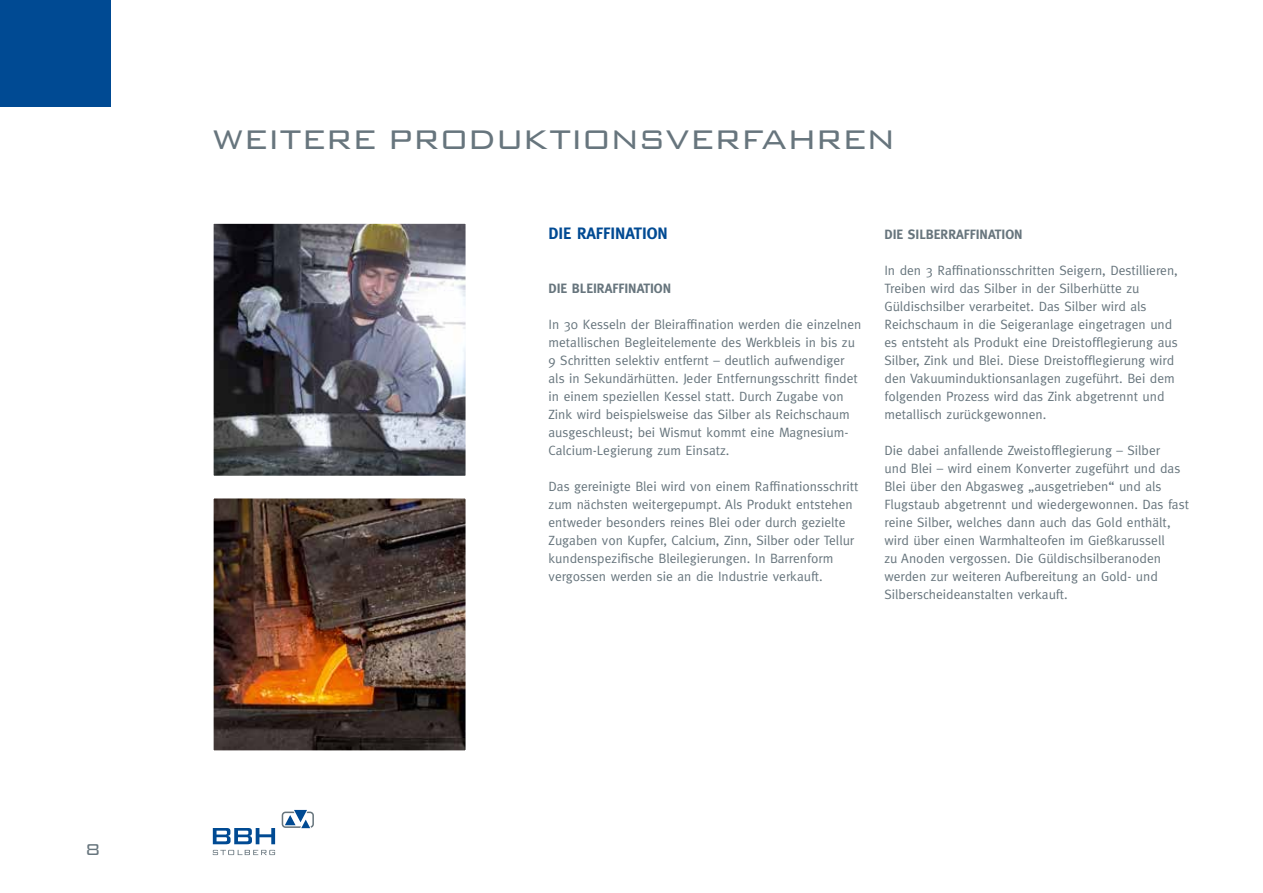
<style>
.page{position:relative;width:1263px;height:893px;background:#fff}
.page>*{position:absolute;margin:0;border:0;box-sizing:border-box;transform-origin:0 0}
.t1{font:300 36px "Bank Gothic BT";letter-spacing:-.03em;color:#67757d}
.t2{font:300 21px "Bank Gothic BT";color:#67757d}
.t3{font:700 16.5px "Meta";color:#004a93}
.t4{font:13.5px/18px "Meta";color:#67757d}
.t5{font:700 13.5px "Meta";color:#67757d}
</style>
<div class="page">
<img style="left:213px;top:223px;width:253px;height:253px">
<img style="left:213px;top:498px;width:253px;height:253px">
<div style="left:0;top:0;width:111px;height:106px;background:#004a93"></div>
<svg style="left:213px;top:828px;width:62px;height:16px"></svg>
<svg style="left:213px;top:850px;width:62px;height:5px"></svg>
<svg style="left:282px;top:810px;width:32px;height:18px"></svg>
<h2 class="t2" style="left:85px;top:838px;width:17px">8</h2>
<h1 class="t1" style="left:213px;top:120px;width:685px">WEITERE PRODUKTIONSVERFAHREN</h1>
<p class="t3" style="left:549px;top:224px;width:121px">DIE RAFFINATION</p>
<p class="t5" style="left:549px;top:280px;width:124px">DIE BLEIRAFFINATION</p>
<p class="t4" style="left:549px;top:315px;width:314px">In 30 Kesseln der Bleiraffination werden die einzelnen metallischen Begleitelemente des Werkbleis in bis zu 9 Schritten selektiv entfernt – deutlich aufwendiger als in Sekundärhütten. Jeder Entfernungsschritt findet in einem speziellen Kessel statt. Durch Zugabe von Zink wird beispielsweise das Silber als Reichschaum ausgeschleust; bei Wismut kommt eine Magnesium-Calcium-Legierung zum Einsatz.</p>
<p class="t4" style="left:549px;top:477px;width:311px">Das gereinigte Blei wird von einem Raffinationsschritt zum nächsten weitergepumpt. Als Produkt entstehen entweder besonders reines Blei oder durch gezielte Zugaben von Kupfer, Calcium, Zinn, Silber oder Tellur kundenspezifische Bleilegierungen. In Barrenform vergossen werden sie an die Industrie verkauft.</p>
<p class="t5" style="left:884px;top:226px;width:140px">DIE SILBERRAFFINATION</p>
<p class="t4" style="left:884px;top:261px;width:295px">In den 3 Raffinationsschritten Seigern, Destillieren, Treiben wird das Silber in der Silberhütte zu Güldischsilber verarbeitet. Das Silber wird als Reichschaum in die Seigeranlage eingetragen und es entsteht als Produkt eine Dreistofflegierung aus Silber, Zink und Blei. Diese Dreistofflegierung wird den Vakuuminduktionsanlagen zugeführt. Bei dem folgenden Prozess wird das Zink abgetrennt und metallisch zurückgewonnen.</p>
<p class="t4" style="left:884px;top:441px;width:306px">Die dabei anfallende Zweistofflegierung – Silber<br>und Blei – wird einem Konverter zugeführt und das Blei über den Abgasweg „ausgetrieben“ und als Flugstaub abgetrennt und wiedergewonnen. Das fast reine Silber, welches dann auch das Gold enthält, wird über einen Warmhalteofen im Gießkarussell<br>zu Anoden vergossen. Die Güldischsilberanoden werden zur weiteren Aufbereitung an Gold- und Silberscheideanstalten verkauft.</p>
</div>
